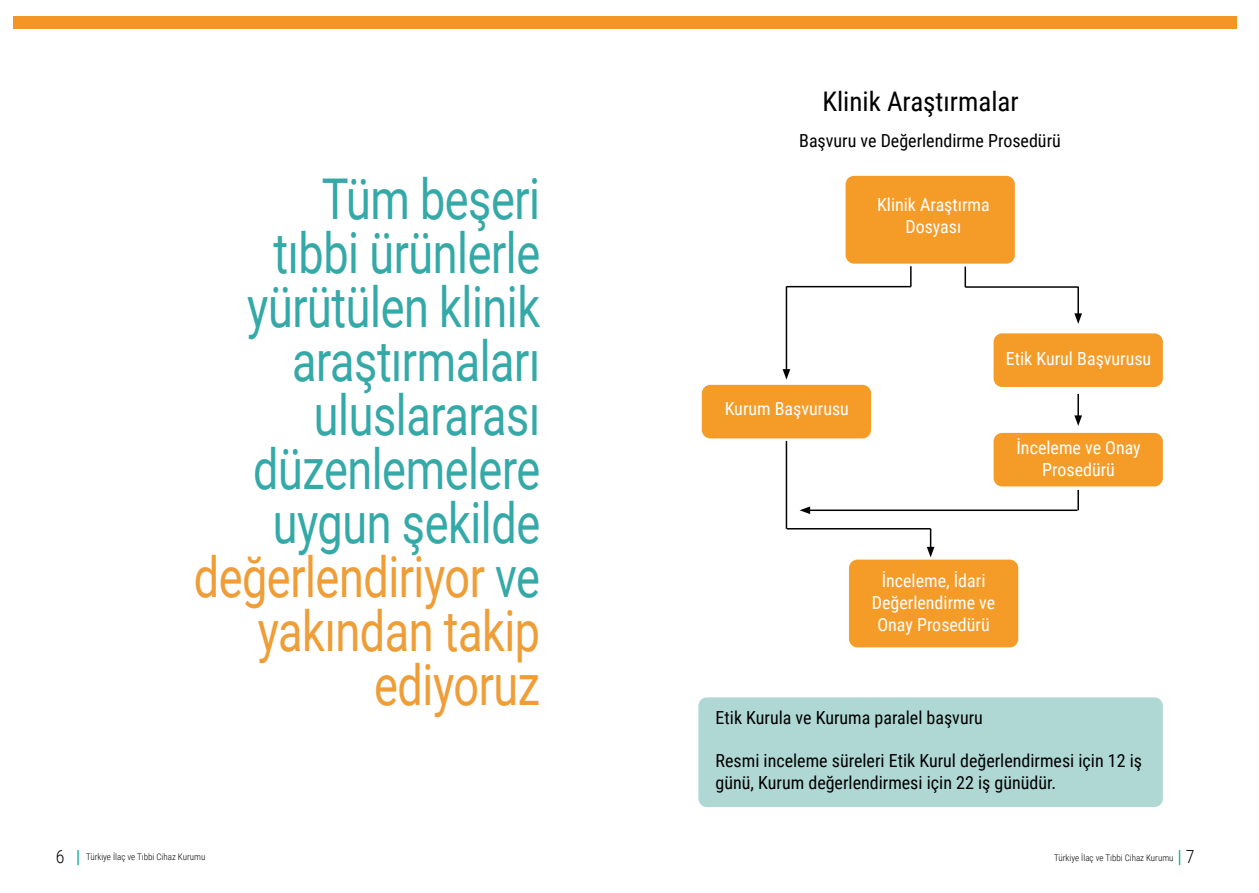
<style>
.page{position:relative;width:1259px;height:893px;background:#fff}
.page>*{position:absolute;margin:0;border:0;box-sizing:border-box;transform-origin:0 0}
.t1{font:56.25px/54px "Roboto";letter-spacing:-.01em;color:#34a9a7;text-align:right;scale:.8 1}
.t2{font:27px "Roboto Condensed";color:#000}
.t3{font:18px/21.6px "Roboto Condensed";color:#000}
.t4{font:18px/21.6px "Roboto Condensed";color:#fff;text-align:center}
.t5{font:300 9px "Roboto Condensed";color:#000}
.s1{color:#ef9d37}
.s2{font-size:18px}
</style>
<div class="page">
<svg style="left:77px;top:850px;width:2px;height:15px"></svg>
<svg style="left:1178px;top:850px;width:2px;height:15px"></svg>
<div style="left:14px;top:16px;width:1223px;height:13px;background:#f39626"></div>
<div style="left:845px;top:176px;width:170px;height:88px;background:#f59c28;border-radius:9px"></div>
<div style="left:849px;top:560px;width:169px;height:87px;background:#f59c28;border-radius:9px"></div>
<div style="left:698px;top:697px;width:464px;height:110px;background:#afd8d5;border-radius:9px"></div>
<div style="left:993px;top:333px;width:169px;height:54px;background:#f59c28;border-radius:9px"></div>
<div style="left:993px;top:433px;width:169px;height:53px;background:#f59c28;border-radius:9px"></div>
<div style="left:702px;top:385px;width:169px;height:53px;background:#f59c28;border-radius:9px"></div>
<hr style="left:1077px;top:394px;width:2px;height:24px;background:#020203">
<svg style="left:1074px;top:415px;width:8px;height:11px"></svg>
<hr style="left:964px;top:267px;width:2px;height:20px;background:#020203">
<svg style="left:910px;top:266px;width:1px;height:20px"></svg>
<hr style="left:1077px;top:287px;width:2px;height:29px;background:#020203">
<svg style="left:1074px;top:313px;width:8px;height:11px"></svg>
<hr style="left:965px;top:286px;width:113px;height:2px;background:#020203">
<hr style="left:787px;top:286px;width:124px;height:1px;background:#020203">
<hr style="left:785px;top:286px;width:2px;height:85px;background:#020203">
<svg style="left:782px;top:369px;width:8px;height:11px"></svg>
<hr style="left:1077px;top:490px;width:2px;height:20px;background:#020203">
<hr style="left:785px;top:441px;width:2px;height:88px;background:#020203">
<hr style="left:787px;top:528px;width:143px;height:1px;background:#020203">
<svg style="left:927px;top:529px;width:7px;height:28px"></svg>
<hr style="left:808px;top:509px;width:269px;height:2px;background:#020203">
<svg style="left:799px;top:506px;width:11px;height:8px"></svg>
<h1 class="t1" style="left:194px;top:170px;width:434px">Tüm beşeri<br>tıbbi ürünlerle yürütülen klinik araştırmaları uluslararası düzenlemelere uygun şekilde <span class="s1">değerlendiriyor</span> ve <span class="s1">yakından takip ediyoruz</span></h1>
<h2 class="t2" style="left:822px;top:83px;width:198px">Klinik Araştırmalar</h2>
<p class="t3" style="left:799px;top:129px;width:263px">Başvuru ve Değerlendirme Prosedürü</p>
<p class="t4" style="left:877px;top:193px;width:114px">Klinik Araştırma<br>Dosyası</p>
<p class="t4" style="left:724px;top:397px;width:126px">Kurum Başvurusu</p>
<p class="t4" style="left:1006px;top:347px;width:147px">Etik Kurul Başvurusu</p>
<p class="t4" style="left:1016px;top:437px;width:126px">İnceleme ve Onay<br>Prosedürü</p>
<p class="t4" style="left:872px;top:569px;width:125px">İnceleme, İdari<br>Değerlendirme ve<br>Onay Prosedürü</p>
<p class="t3" style="left:715px;top:706px;width:269px">Etik Kurula ve Kuruma paralel başvuru</p>
<p class="t3" style="left:715px;top:749px;width:428px">Resmi inceleme süreleri Etik Kurul değerlendirmesi için 12 iş günü, Kurum değerlendirmesi için 22 iş günüdür.</p>
<p class="t5" style="left:56px;top:851px;width:151px"><span class="s2">6</span> Türkiye İlaç ve Tıbbi Cihaz Kurumu</p>
<p class="t5" style="left:1054px;top:851px;width:142px">Türkiye İlaç ve Tıbbi Cihaz Kurumu <span class="s2">7</span></p>
</div>
